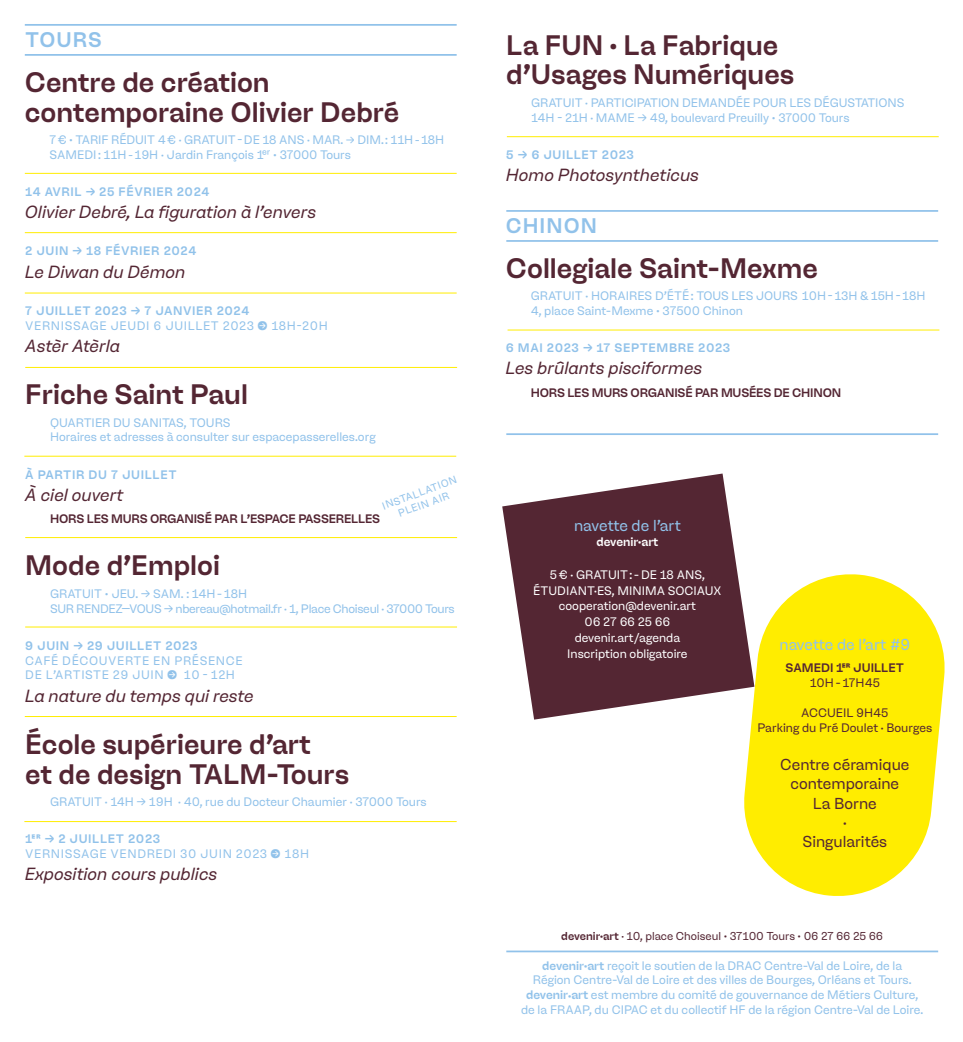
<style>
.page{position:relative;width:963px;height:1042px;background:#fff}
.page>*{position:absolute;margin:0;border:0;box-sizing:border-box;transform-origin:0 0}
.t1{font:500 28px/29.8px "Devenir Art Text";color:#542633}
.t2{font:500 21px "Devenir Art Text";letter-spacing:.05em;color:#91c2ea}
.t3{font:italic 17.5px "Devenir Art Text";color:#542633}
.t4{font:15.75px/19.2px "Devenir Art Text";color:#542633;text-align:center}
.t5{font:15.75px "Devenir Art Text";letter-spacing:.005em;color:#91c2ea}
.t6{font:12.25px/14.9px "Devenir Art Text";color:#91c2ea}
.t7{font:500 12.25px "Devenir Art Text";letter-spacing:.05em;color:#91c2ea}
.t8{font:12.25px/14.9px "Devenir Art Text";letter-spacing:.05em;color:#91c2ea}
.t9{font:12.25px/15.8px "Devenir Art Text";color:#fff;text-align:center}
.t10{font:500 12.25px "Devenir Art Text";letter-spacing:-.015em;color:#542633}
.t11{font:12.25px/14.9px "Devenir Art Text";letter-spacing:-.025em;color:#91c2ea}
.t12{font:12.25px/14.9px "Devenir Art Text";color:#542633;text-align:center}
.t13{font:12.25px "Devenir Art Display Medium Backslanted";color:#fff}
.t14{font:11.38px "Devenir Art Text";color:#542633}
.t15{font:10.5px/12.2px "Devenir Art Text";color:#91c2ea;text-align:center}
.s1{font-size:11.38px}
.s2{font-family:"Devenir Art Display Medium Backslanted"}
</style>
<div class="page">
<svg style="left:502px;top:473px;width:237px;height:246px;fill:#542633"></svg>
<svg style="left:739px;top:574px;width:206px;height:322px;fill:#ffed00"></svg>
<hr style="left:506px;top:950px;width:432px;height:2px;background:#91c2ea">
<hr style="left:506px;top:433px;width:432px;height:2px;background:#91c2ea">
<hr style="left:25px;top:173px;width:431px;height:1px;background:#ffed00">
<hr style="left:507px;top:136px;width:431px;height:1px;background:#ffed00">
<hr style="left:507px;top:330px;width:432px;height:1px;background:#ffed00">
<hr style="left:24px;top:456px;width:432px;height:1px;background:#ffed00">
<hr style="left:25px;top:626px;width:432px;height:1px;background:#ffed00">
<hr style="left:25px;top:716px;width:431px;height:1px;background:#ffed00">
<hr style="left:25px;top:537px;width:432px;height:1px;background:#ffed00">
<hr style="left:25px;top:232px;width:431px;height:1px;background:#ffed00">
<hr style="left:25px;top:293px;width:431px;height:1px;background:#ffed00">
<hr style="left:25px;top:367px;width:432px;height:1px;background:#ffed00">
<hr style="left:25px;top:24px;width:431px;height:2px;background:#91c2ea">
<hr style="left:506px;top:210px;width:432px;height:2px;background:#91c2ea">
<hr style="left:25px;top:54px;width:431px;height:2px;background:#91c2ea">
<hr style="left:506px;top:240px;width:432px;height:2px;background:#91c2ea">
<hr style="left:24px;top:821px;width:432px;height:1px;background:#ffed00">
<h2 class="t2" style="left:25px;top:27px;width:78px">TOURS</h2>
<h1 class="t1" style="left:25px;top:67px;width:376px">Centre de création contemporaine Olivier Debré</h1>
<p class="t6" style="left:50px;top:132px;width:396px">7€ • TARIF RÉDUIT 4€ · GRATUIT-DE 18 ANS · MAR. <span class="s1">→</span> DIM.: 11H<span class="s1">-</span>18H<br>SAMEDI: 11H<span class="s1">-</span>19H · Jardin François 1ᵉʳ • 37000 Tours</p>
<p class="t7" style="left:25px;top:184px;width:186px">14 AVRIL → 25 FÉVRIER 2024</p>
<h3 class="t3" style="left:25px;top:202px;width:293px">Olivier Debré, La figuration à l’envers</h3>
<p class="t7" style="left:25px;top:244px;width:173px">2 JUIN → 18 FÉVRIER 2024</p>
<h3 class="t3" style="left:25px;top:261px;width:162px">Le Diwan du Démon</h3>
<p class="t7" style="left:25px;top:303px;width:226px">7 JUILLET 2023 -&gt; 7 JANVIER 2024</p>
<p class="t8" style="left:25px;top:318px;width:304px">VERNISSAGE JEUDI 6 JUILLET 2023 [-&gt;] 18H-20H</p>
<h3 class="t3" style="left:25px;top:335px;width:97px">Astèr Atèrla</h3>
<h1 class="t1" style="left:25px;top:379px;width:224px">Friche Saint Paul</h1>
<p class="t6" style="left:50px;top:415px;width:327px">QUARTIER DU SANITAS, TOURS<br>Horaires et adresses à consulter sur espacepasserelles.org</p>
<p class="t7" style="left:25px;top:467px;width:153px">À PARTIR DU 7 JUILLET</p>
<h3 class="t3" style="left:25px;top:484px;width:100px">À ciel ouvert</h3>
<p class="t10" style="left:50px;top:511px;width:331px">HORS LES MURS ORGANISÉ PAR L'ESPACE PASSERELLES</p>
<h1 class="t1" style="left:25px;top:551px;width:196px">Mode d’Emploi</h1>
<p class="t11" style="left:50px;top:586px;width:406px">GRATUIT • JEU. -&gt; SAM. : 14H-18H<br>SUR RENDEZ–VOUS -&gt; nbereau@hotmail.fr · 1, Place Choiseul · 37000 Tours</p>
<p class="t7" style="left:25px;top:638px;width:174px">9 JUIN -&gt; 29 JUILLET 2023</p>
<p class="t8" style="left:25px;top:653px;width:219px">CAFÉ DÉCOUVERTE EN PRÉSENCE<br>DE L'ARTISTE 29 JUIN [-&gt;] 10 - 12H</p>
<h3 class="t3" style="left:25px;top:685px;width:230px">La nature du temps qui reste</h3>
<h1 class="t1" style="left:25px;top:729px;width:325px">École supérieure d'art<br>et de design TALM-Tours</h1>
<p class="t6" style="left:50px;top:794px;width:378px">GRATUIT · 14H -&gt; 19H · 40, rue du Docteur Chaumier · 37000 Tours</p>
<p class="t7" style="left:25px;top:831px;width:136px">1ᴱᴿ -&gt; 2 JUILLET 2023</p>
<p class="t8" style="left:25px;top:846px;width:285px">VERNISSAGE VENDREDI 30 JUIN 2023 [-&gt;] 18H</p>
<h3 class="t3" style="left:25px;top:864px;width:194px">Exposition cours publics</h3>
<p class="t15" style="left:380px;top:500px;width:80px;rotate:-20deg">INSTALLATION<br>PLEIN AIR</p>
<h1 class="t1" style="left:506px;top:30px;width:289px">La FUN · La Fabrique d’Usages Numériques</h1>
<p class="t6" style="left:531px;top:95px;width:375px">GRATUIT · PARTICIPATION DEMANDÉE POUR LES DÉGUSTATIONS<br>14H - 21H · MAME -&gt; 49, boulevard Preuilly • 37000 Tours</p>
<p class="t7" style="left:506px;top:147px;width:129px">5 -&gt; 6 JUILLET 2023</p>
<h3 class="t3" style="left:506px;top:164px;width:194px">Homo Photosyntheticus</h3>
<h2 class="t2" style="left:506px;top:213px;width:93px">CHINON</h2>
<h1 class="t1" style="left:506px;top:253px;width:313px">Collegiale Saint-Mexme</h1>
<p class="t6" style="left:530px;top:288px;width:396px">GRATUIT · HORAIRES D'ÉTÉ: TOUS LES JOURS 10H-13H &amp; 15H-18H<br>4, place Saint-Mexme • 37500 Chinon</p>
<p class="t7" style="left:506px;top:340px;width:226px">6 MAI 2023 → 17 SEPTEMBRE 2023</p>
<h3 class="t3" style="left:506px;top:358px;width:198px">Les brûlants pisciformes</h3>
<p class="t10" style="left:530px;top:385px;width:312px">HORS LES MURS ORGANISÉ PAR MUSÉES DE CHINON</p>
<p class="t5" style="left:574px;top:516px;width:108px">navette de l'art</p>
<p class="t13" style="left:596px;top:534px;width:63px">devenir·art</p>
<p class="t9" style="left:533px;top:566px;width:190px">5€ · GRATUIT: -DE 18 ANS,<br>ÉTUDIANT·ES, MINIMA SOCIAUX cooperation@devenir.art<br>06 27 66 25 66 devenir.art/agenda<br>Inscription obligatoire</p>
<p class="t5" style="left:779px;top:635px;width:132px">navette de l’art #9</p>
<p class="t10" style="left:785px;top:660px;width:120px">SAMEDI 1ᴱᴿ JUILLET</p>
<p class="t12" style="left:809px;top:675px;width:72px">10H-17H45</p>
<p class="t12" style="left:757px;top:705px;width:176px">ACCUEIL 9H45<br>Parking du Pré Doulet · Bourges</p>
<p class="t4" style="left:780px;top:755px;width:131px">Centre céramique contemporaine<br>La Borne<br>·<br>Singularités</p>
<p class="t14" style="left:561px;top:929px;width:323px"><span class="s2">devenir·art</span> · 10, place Choiseul • 37100 Tours • 06 27 66 25 66</p>
<p class="t6" style="left:521px;top:958px;width:404px;text-align:center"><span class="s2">devenir·art</span> reçoit le soutien de la DRAC Centre-Val de Loire, de la<br>Région Centre-Val de Loire et des villes de Bourges, Orléans et Tours. <span class="s2">devenir·art</span> est membre du comité de gouvernance de Métiers Culture, de la FRAAP, du CIPAC et du collectif HF de la région Centre-Val de Loire.</p>
</div>
